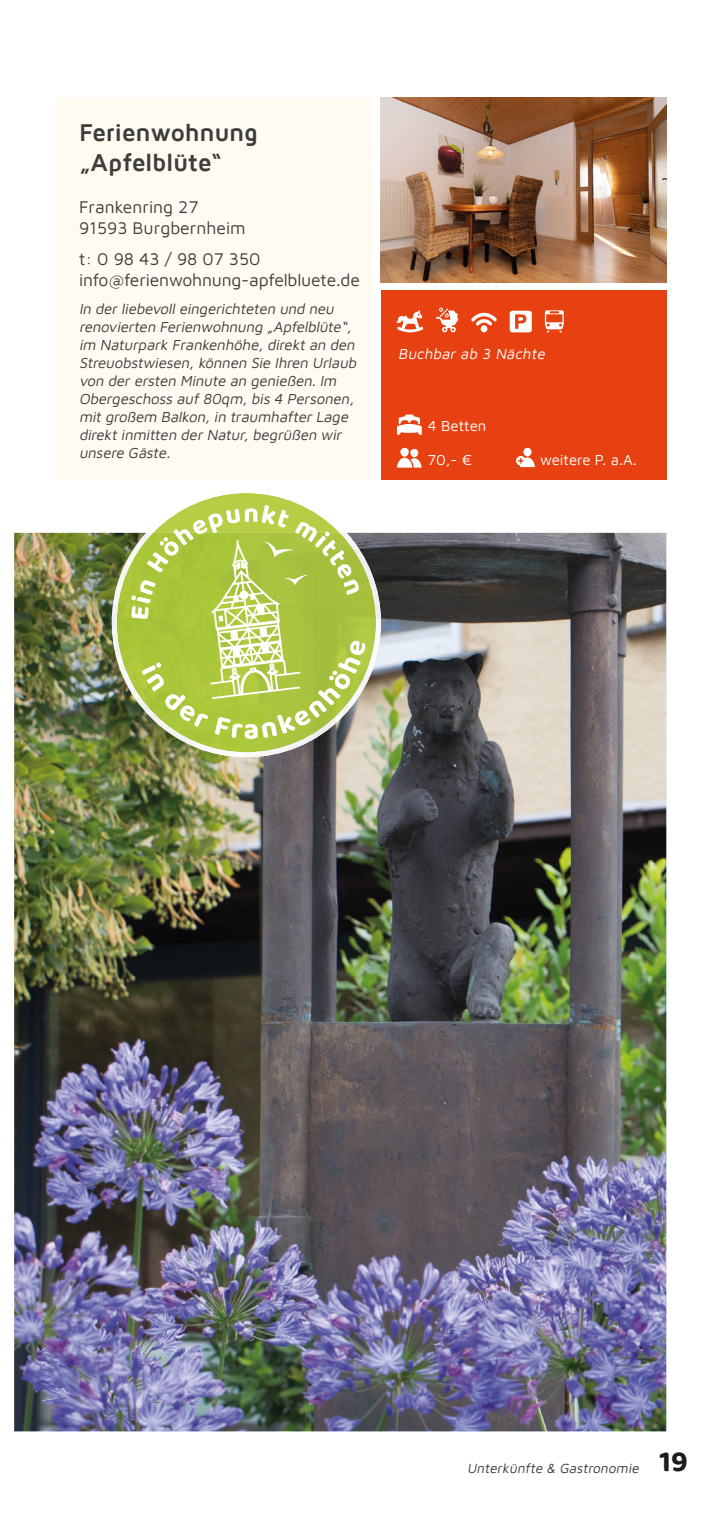
<style>
.page{position:relative;width:723px;height:1517px;background:#fff}
.page>*{position:absolute;margin:0;border:0;box-sizing:border-box;transform-origin:0 0}
.t1{font:700 25px/30px "Maven Pro";letter-spacing:-.015em;color:#3d3d3c}
.t2{font:17.5px/21px "Maven Pro";color:#3d3d3c}
.t3{font:italic 15px/18px "Maven Pro";color:#3d3d3c}
.t4{font:15px "Maven Pro";color:#fff}
.t5{font:italic 15px "Maven Pro";color:#fff}
.t6{font:italic 13.75px "Maven Pro";color:#3d3d3c}
.s1{font-family:"Baloo 2";font-weight:700;font-style:normal;font-size:30px;color:#1d1d1b}
</style>
<div class="page">
<img style="left:14px;top:533px;width:652px;height:898px">
<div style="left:57px;top:97px;width:316px;height:383px;background:#fffbf3"></div>
<div style="left:381px;top:291px;width:285px;height:189px;background:#e74111"></div>
<img style="left:381px;top:97px;width:285px;height:185px">
<svg style="left:396px;top:310px;width:27px;height:22px"></svg>
<svg style="left:436px;top:308px;width:22px;height:24px"></svg>
<svg style="left:471px;top:313px;width:26px;height:19px"></svg>
<svg style="left:510px;top:311px;width:22px;height:21px"></svg>
<svg style="left:545px;top:310px;width:19px;height:22px"></svg>
<svg style="left:397px;top:448px;width:24px;height:19px"></svg>
<svg style="left:516px;top:456px;width:9px;height:9px"></svg>
<svg style="left:518px;top:448px;width:17px;height:19px"></svg>
<svg style="left:397px;top:414px;width:25px;height:21px"></svg>
<svg style="left:215px;top:493px;width:62px;height:4px"></svg>
<img style="left:112px;top:533px;width:269px;height:224px">
<img style="left:121px;top:497px;width:257px;height:245px">
<h1 class="t1" style="left:79px;top:117px;width:180px">Ferienwohnung „Apfelblüte“</h1>
<p class="t2" style="left:79px;top:195px;width:168px">Frankenring 27<br>91593 Burgbernheim</p>
<p class="t2" style="left:79px;top:247px;width:282px">t: 0 98 43 / 98 07 350 info@ferienwohnung-apfelbluete.de</p>
<p class="t3" style="left:79px;top:298px;width:282px">In derliebevolleingerichteten und neu renovierten Ferienwohnung „Apfelblüte“, im Naturpark Frankenhöhe,direktan den Streuobstwiesen,können Sie Ihren Urlaub von derersten Minute an genießen.Im Obergeschoss auf80qm,bis 4 Personen, mitgroßem Balkon,in traumhafterLage direktinmitten derNatur,begrüßen wir unsere Gäste.</p>
<p class="t5" style="left:398px;top:344px;width:152px">Buchbar ab 3 Nächte</p>
<p class="t4" style="left:428px;top:416px;width:60px">4 Betten</p>
<p class="t4" style="left:427px;top:449px;width:46px">70,- €</p>
<p class="t4" style="left:540px;top:449px;width:98px">weitere P. a.A.</p>
<p class="t6" style="left:467px;top:1458px;width:222px">Unterkünfte &amp; Gastronomie <span class="s1">1 9</span></p>
</div>
